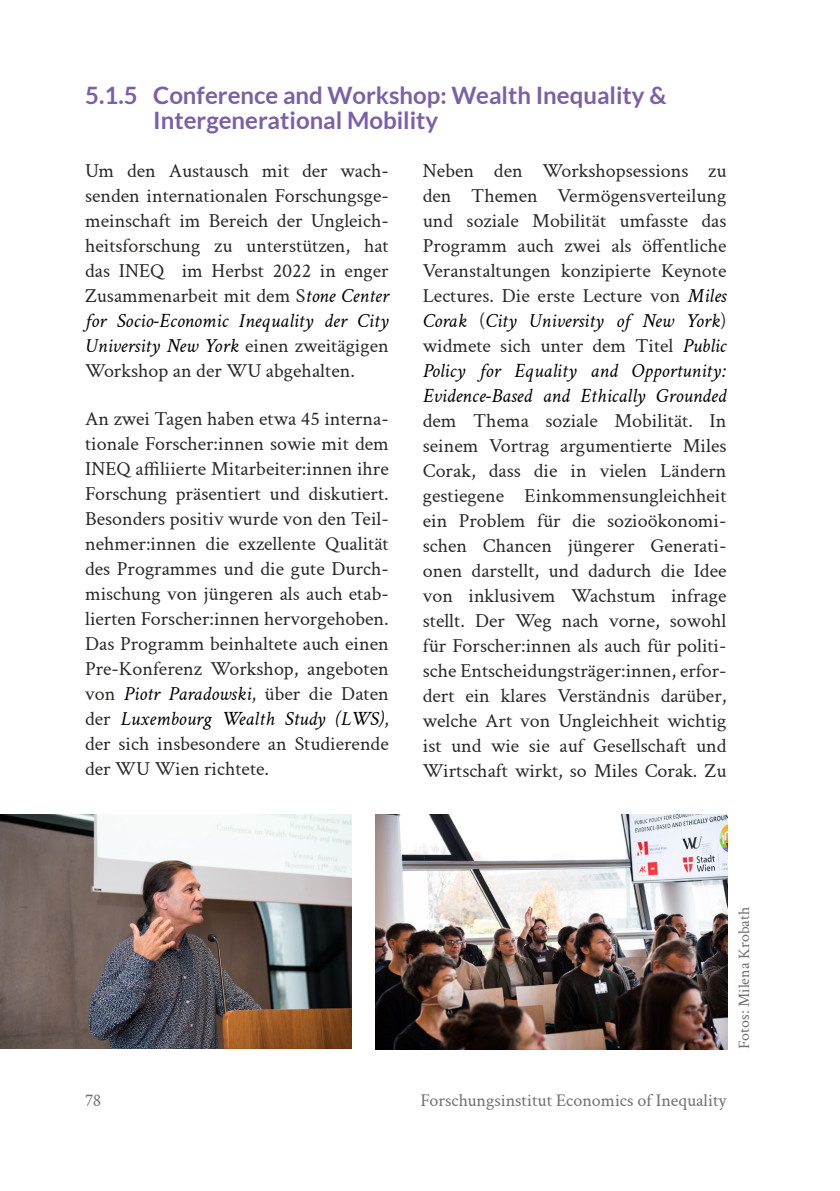
<style>
.page{position:relative;width:840px;height:1191px;background:#fff}
.page>*{position:absolute;margin:0;border:0;box-sizing:border-box;transform-origin:0 0}
.t1{font:700 24px/25px "Lato";color:#7a61a7}
.t2{font:20px/25px "Crimson Text";color:#282827;text-align:justify}
.t3{font:18px "Crimson Text";color:#706f6f}
.t4{font:16px "Crimson Text";color:#706f6f}
.s1{font-style:italic;color:#000}
</style>
<div class="page">
<img style="left:0;top:814px;width:351px;height:234px">
<img style="left:375px;top:814px;width:351px;height:235px">
<p class="t1" style="left:153px;top:83px;width:514px;text-indent:-68px">5.1.5 Conference and Workshop: Wealth Inequality &amp;<br>Intergenerational Mobility</p>
<p class="t2" style="left:85px;top:157px;width:305px">Um den Austausch mit der wach&shy;senden internationalen Forschungsge&shy;meinschaft im Bereich der Ungleich&shy;heitsforschung zu unterstützen, hat das INEQ im Herbst 2022 in enger Zusammenarbeit mit dem S<span class="s1">tone Center for Socio-Economic Inequality der City University New York</span> einen zweitägigen Workshop an der WU abgehalten.</p>
<p class="t2" style="left:85px;top:405px;width:305px">An zwei Tagen haben etwa 45 interna&shy;tionale Forscher:innen sowie mit dem INEQ affiliierte Mitarbeiter:innen ihre Forschung präsentiert und diskutiert.<br>Besonders positiv wurde von den Teil&shy;nehmer:innen die exzellente Qualität des Programmes und die gute Durch&shy;mischung von jüngeren als auch etab&shy;lierten Forscher:innen hervorgehoben.<br>Das Programm beinhaltete auch einen Pre-Konferenz Workshop, angeboten von <span class="s1">Piotr Paradowski</span>, über die Daten der <span class="s1">Luxembourg Wealth Study (LWS)</span>, der sich insbesondere an Studierende der WU Wien richtete.</p>
<p class="t2" style="left:422px;top:157px;width:305px">Neben den Workshopsessions zu den Themen Vermögensverteilung und soziale Mobilität umfasste das Programm auch zwei als öffentliche Veranstaltungen konzipierte Keynote Lectures. Die erste Lecture von <span class="s1">Miles Corak</span> (<span class="s1">City University of New York</span>) widmete sich unter dem Titel <span class="s1">Public Policy for Equality and Opportunity:<br>Evidence-Based and Ethically Grounded </span>dem Thema soziale Mobilität. In seinem Vortrag argumentierte Miles Corak, dass die in vielen Ländern gestiegene Einkommensungleichheit ein Problem für die sozioökonomi&shy;schen Chancen jüngerer Generati&shy;onen darstellt, und dadurch die Idee von inklusivem Wachstum infrage stellt. Der Weg nach vorne, sowohl für Forscher:innen als auch für politi&shy;sche Entscheidungsträger:innen, erfor&shy;dert ein klares Verständnis darüber, welche Art von Ungleichheit wichtig ist und wie sie auf Gesellschaft und Wirtschaft wirkt, so Miles Corak. Zu</p>
<p class="t4" style="left:732px;top:1048px;width:143px;rotate:-90deg">Fotos: Milena Krobath</p>
<p class="t3" style="left:85px;top:1087px;width:18px">78</p>
<p class="t3" style="left:420px;top:1087px;width:307px">Forschungsinstitut Economics of Inequality</p>
</div>
